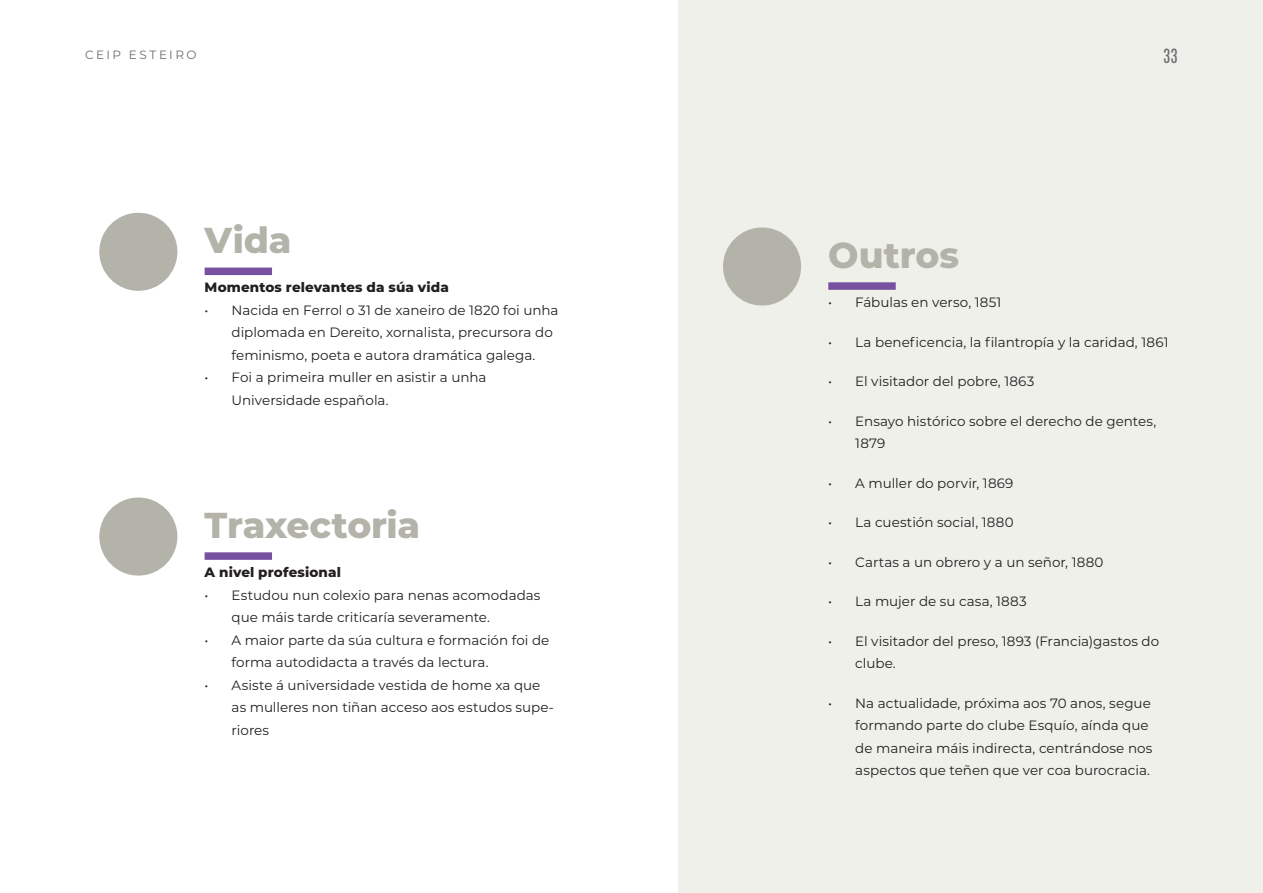
<style>
.page{position:relative;width:1263px;height:893px;background:#fff}
.page>*{position:absolute;margin:0;border:0;box-sizing:border-box;transform-origin:0 0}
.Box_09_Text_01{font:800 36px "Montserrat";letter-spacing:-.005em;color:#b3b3aa}
.t1{font:16.5px "Antonio";color:#6c6d70}
.t2{font:13.5px/22.5px "Montserrat";color:#231f20}
.Box_09_Bold{font:800 13.5px "Montserrat";letter-spacing:.01em;color:#231f20}
.t3{font:12px "Montserrat";letter-spacing:.2em;color:#6c6d70}
</style>
<div class="page">
<div style="left:99px;top:213px;width:78px;height:78px;background:#b3b3aa;border-radius:50%"></div>
<div style="left:99px;top:497px;width:78px;height:79px;background:#b3b3aa;border-radius:50%"></div>
<div style="left:679px;top:0;width:584px;height:893px;background:#eff0ea"></div>
<div style="left:723px;top:227px;width:78px;height:79px;background:#b3b3aa;border-radius:50%"></div>
<div style="left:205px;top:268px;width:67px;height:7px;background:#7850a0"></div>
<div style="left:205px;top:552px;width:67px;height:8px;background:#7850a0"></div>
<div style="left:828px;top:282px;width:68px;height:8px;background:#7850a0"></div>
<p class="t3" style="left:85px;top:46px;width:113px">CEIP ESTEIRO</p>
<p class="t1" style="left:1163px;top:43px;width:16px">33</p>
<p class="Box_09_Text_01" style="left:205px;top:214px;width:88px">Vida</p>
<p class="Box_09_Bold" style="left:205px;top:278px;width:246px">Momentos relevantes da súa vida</p>
<p class="t2" style="left:232px;top:298px;width:328px;text-indent:-27px">• Nacida en Ferrol o 31 de xaneiro de 1820 foi unha diplomada en Dereito, xornalista, precursora do feminismo, poeta e autora dramática galega.</p>
<p class="t2" style="left:232px;top:366px;width:256px;text-indent:-27px">• Foi a primeira muller en asistir a unha<br>Universidade española.</p>
<p class="Box_09_Text_01" style="left:205px;top:498px;width:217px">Traxectoria</p>
<p class="Box_09_Bold" style="left:205px;top:562px;width:138px">A nivel profesional</p>
<p class="t2" style="left:232px;top:583px;width:310px;text-indent:-27px">• Estudou nun colexio para nenas acomodadas que máis tarde criticaría severamente.</p>
<p class="t2" style="left:232px;top:628px;width:319px;text-indent:-27px">• A maior parte da súa cultura e formación foi de forma autodidacta a través da lectura.</p>
<p class="t2" style="left:232px;top:673px;width:324px;text-indent:-27px">• Asiste á universidade vestida de home xa que as mulleres non tiñan acceso aos estudos supe&shy;riores</p>
<p class="Box_09_Text_01" style="left:828px;top:228px;width:132px">Outros</p>
<p class="t2" style="left:828px;top:291px;width:175px">• Fábulas en verso, 1851</p>
<p class="t2" style="left:828px;top:330px;width:342px">• La beneficencia, la filantropía y la caridad, 1861</p>
<p class="t2" style="left:828px;top:370px;width:208px">• El visitador del pobre, 1863</p>
<p class="t2" style="left:855px;top:409px;width:302px;text-indent:-27px">• Ensayo histórico sobre el derecho de gentes,<br>1879</p>
<p class="t2" style="left:828px;top:471px;width:187px">• A muller do porvir, 1869</p>
<p class="t2" style="left:828px;top:511px;width:187px">• La cuestión social, 1880</p>
<p class="t2" style="left:828px;top:550px;width:277px">• Cartas a un obrero y a un señor, 1880</p>
<p class="t2" style="left:828px;top:590px;width:200px">• La mujer de su casa, 1883</p>
<p class="t2" style="left:855px;top:629px;width:305px;text-indent:-27px">• El visitador del preso, 1893 (Francia)gastos do clube.</p>
<p class="t2" style="left:855px;top:691px;width:299px;text-indent:-27px">• Na actualidade, próxima aos 70 anos, segue formando parte do clube Esquío, aínda que de maneira máis indirecta, centrándose nos aspectos que teñen que ver coa burocracia.</p>
</div>
